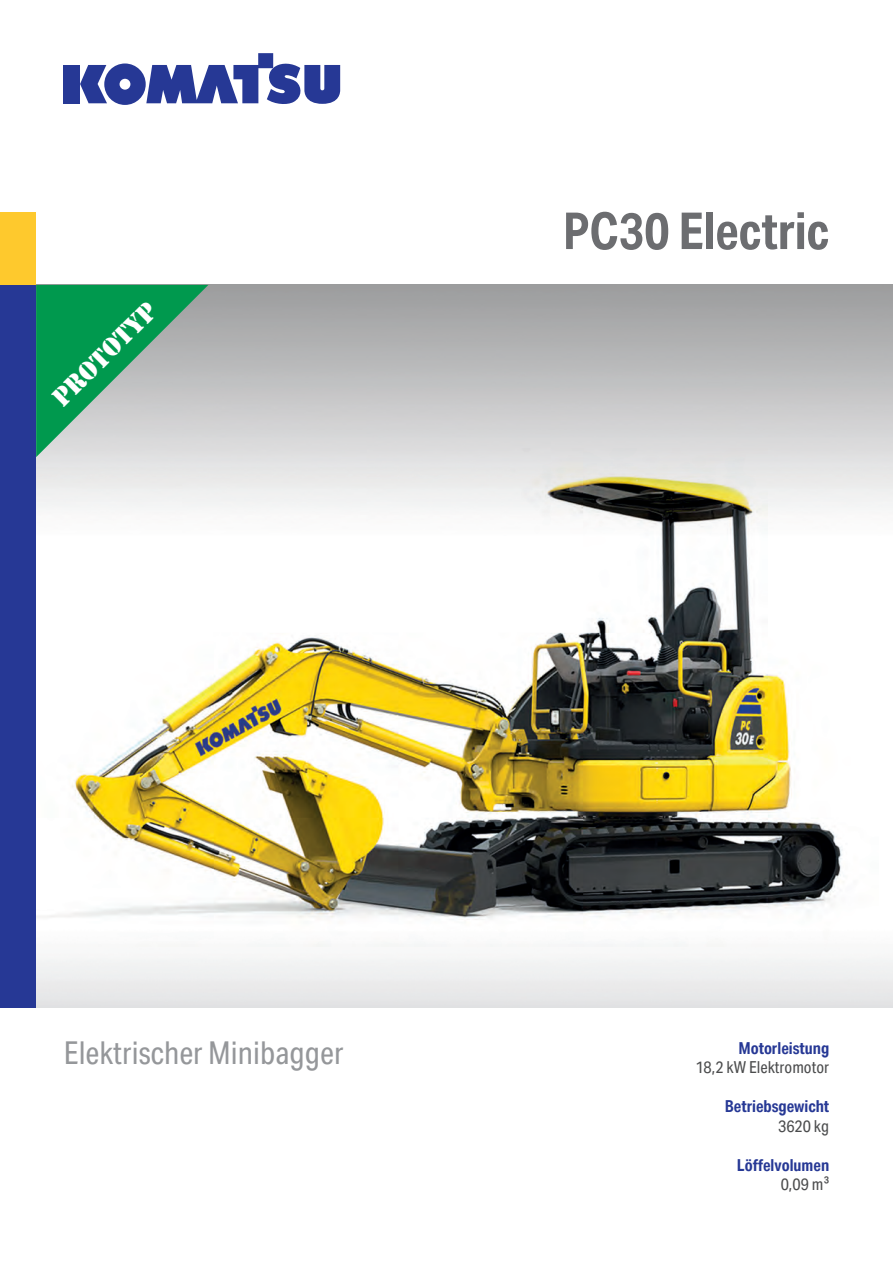
<style>
.page{position:relative;width:893px;height:1263px;background:#fff}
.page>*{position:absolute;margin:0;border:0;box-sizing:border-box;transform-origin:0 0}
.t1{font:700 51px "Aktiv Grotesk Cd";color:#6c6d70}
.t2{font:31.5px "Aktiv Grotesk Cd";color:#95979a}
.t3{font:27px "Stencil";color:#fff}
.t4{font:700 16.5px "Aktiv Grotesk Cd";color:#263895}
.t5{font:16.5px "Aktiv Grotesk Cd";color:#4b4c4d}
</style>
<div class="page">
<svg style="left:36px;top:285px;width:172px;height:164px;background:#5eae87"></svg>
<img style="left:36px;top:449px;width:842px;height:497px">
<div style="left:64px;top:65px;width:16px;height:38px;background:#263895"></div>
<svg style="left:80px;top:53px;width:260px;height:52px"></svg>
<div style="left:0;top:213px;width:36px;height:85px;background:#fec92d"></div>
<div style="left:0;top:285px;width:36px;height:723px;background:#263895"></div>
<h3 class="t3" style="left:46px;top:391px;width:147px;rotate:-45deg">Prototyp</h3>
<h1 class="t1" style="left:563px;top:202px;width:268px">PC30 Electric</h1>
<h2 class="t2" style="left:64px;top:1035px;width:281px">Elektrischer Minibagger</h2>
<p class="t4" style="left:738px;top:1038px;width:92px">Motorleistung</p>
<p class="t5" style="left:695px;top:1058px;width:135px">18,2 kW Elektromotor</p>
<p class="t4" style="left:725px;top:1097px;width:106px">Betriebsgewicht</p>
<p class="t5" style="left:778px;top:1116px;width:53px">3620 kg</p>
<p class="t4" style="left:737px;top:1155px;width:94px">Löffelvolumen</p>
<p class="t5" style="left:781px;top:1175px;width:50px">0,09 m³</p>
</div>
